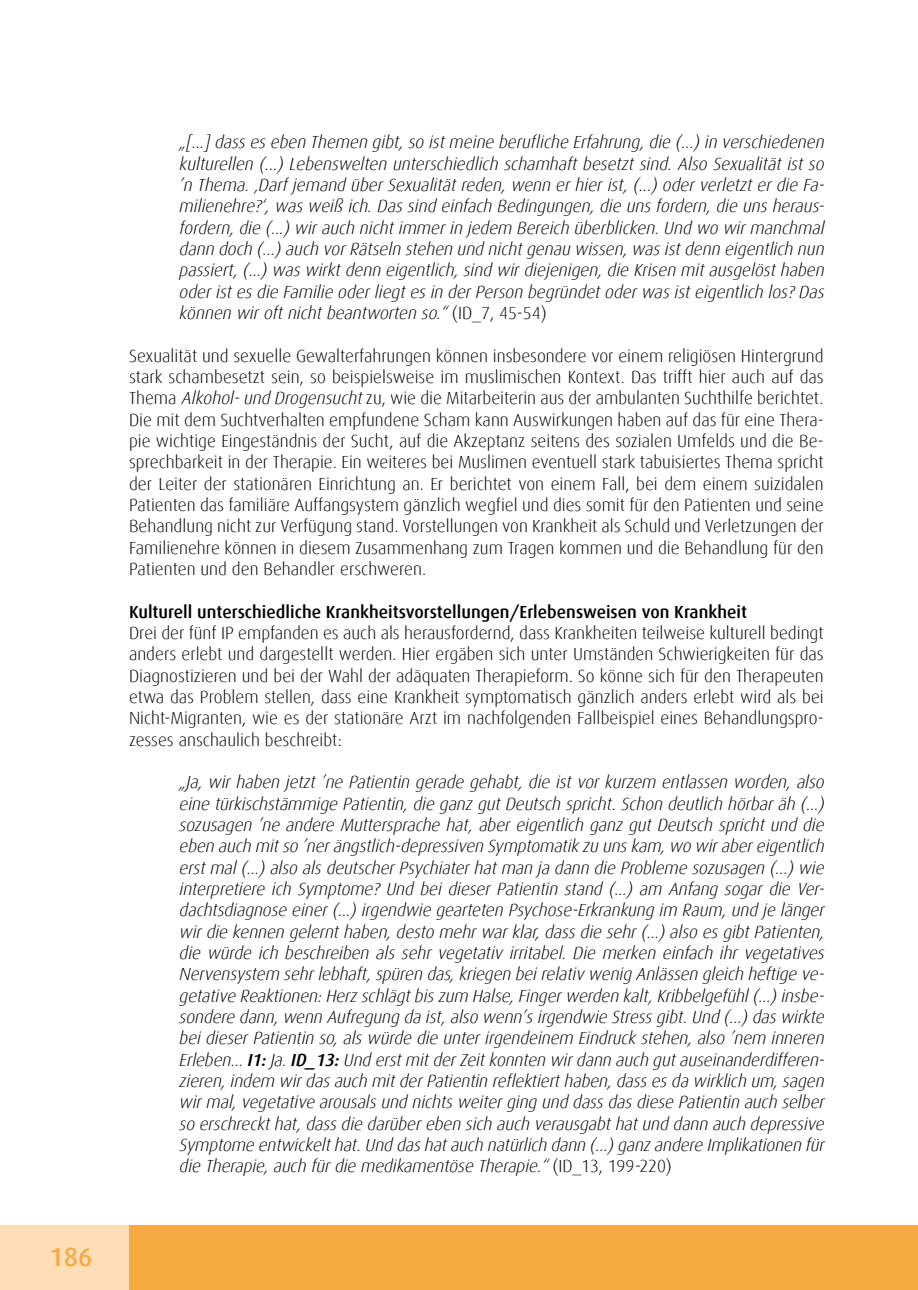
<style>
.page{position:relative;width:918px;height:1290px;background:#fff}
.page>*{position:absolute;margin:0;border:0;box-sizing:border-box;transform-origin:0 0}
.t1{font:500 26.25px "Dax";color:#f6aa42}
.t2{font:italic 300 17.5px/21.3px "Dax";letter-spacing:-.005em;color:#000;text-align:justify}
.t3{font:300 17.5px/21.3px "Dax";color:#000;text-align:justify}
.s1{font-style:normal}
.s2{font-style:italic}
.s3{font-weight:500}
</style>
<div class="page">
<div style="left:0;top:1225px;width:918px;height:65px;background:#f6aa42"></div>
<div style="left:0;top:1225px;width:129px;height:65px;background:#fddeb7"></div>
<p class="t1" style="left:50px;top:1242px;width:44px">186</p>
<p class="t2" style="left:179px;top:132px;width:651px">„[...] dass es eben Themen gibt, so ist meine berufliche Erfahrung, die (...) in verschiedenen kulturellen (...) Lebenswelten unterschiedlich schamhaft besetzt sind. Also Sexualität ist so ’n Thema.‚Darfjemand überSexualitätreden,wenn erhierist,(...)oderverletzterdie Fa&shy;milienehre?‘,wasweiß ich.Dassind einfach Bedingungen,die unsfordern,die unsheraus&shy;fordern,die (...)wirauch nichtimmerin jedem Bereich überblicken.Und wo wirmanchmal dann doch (...)auch vorRätseln stehen und nichtgenau wissen,wasistdenn eigentlich nun passiert,(...)waswirktdenn eigentlich,sind wirdiejenigen,die Krisen mitausgelösthaben oderistesdie Familie oderliegtesin derPerson begründetoderwasisteigentlich los?Das können wiroftnichtbeantworten so.“<span class="s1">( I D _ 7 , 4 5 - 5 4 )</span></p>
<p class="t3" style="left:129px;top:345px;width:696px">Sexualität und sexuelle Gewalterfahrungen können insbesondere vor einem religiösen Hintergrund stark schambesetzt sein, so beispielsweise im muslimischen Kontext. Das trifft hier auch auf das Thema <span class="s2">Alkohol-und Drogensucht</span>zu, wie die Mitarbeiterin aus der ambulanten Suchthilfe berichtet.<br>Die mit dem Suchtverhalten empfundene Scham kann Auswirkungen haben auf das für eine Thera&shy;pie wichtige Eingeständnis der Sucht, auf die Akzeptanz seitens des sozialen Umfelds und die Be&shy;sprechbarkeit in der Therapie. Ein weiteres bei Muslimen eventuell stark tabuisiertes Thema spricht der Leiter der stationären Einrichtung an. Er berichtet von einem Fall, bei dem einem suizidalen Patienten das familiäre Auffangsystem gänzlich wegfiel und dies somit für den Patienten und seine Behandlung nicht zur Verfügung stand. Vorstellungen von Krankheit als Schuld und Verletzungen der Familienehre können in diesem Zusammenhang zum Tragen kommen und die Behandlung für den Patienten und den Behandler erschweren.</p>
<p class="t3" style="left:129px;top:601px;width:696px;text-align:left"><span class="s3">Kulturell unterschiedliche Krankheitsvorstellungen/Erlebensweisen von Krankheit<br></span>Drei der fünf IP empfanden es auch als herausfordernd, dass Krankheiten teilweise kulturell bedingt anders erlebt und dargestellt werden. Hier ergäben sich unter Umständen Schwierigkeiten für das Diagnostizieren und bei der Wahl der adäquaten Therapieform. So könne sich für den Therapeuten etwa das Problem stellen, dass eine Krankheit symptomatisch gänzlich anders erlebt wird als bei Nicht-Migranten, wie es der stationäre Arzt im nachfolgenden Fallbeispiel eines Behandlungspro&shy;zesses anschaulich beschreibt:</p>
<p class="t2" style="left:179px;top:772px;width:651px">„Ja, wir haben jetzt ’ne Patientin gerade gehabt, die ist vor kurzem entlassen worden, also eine türkischstämmige Patientin,die ganzgutDeutsch spricht.Schon deutlich hörbaräh (...) sozusagen ’ne andere Muttersprache hat, aber eigentlich ganz gut Deutsch spricht und die eben auch mitso ’nerängstlich-depressiven Symptomatikzu unskam,wo wirabereigentlich erstmal(...)also alsdeutscherPsychiaterhatman ja dann die Probleme sozusagen (...)wie interpretiere ich Symptome? Und bei dieser Patientin stand (...) am Anfang sogar die Ver&shy;dachtsdiagnose einer(...)irgendwie gearteten Psychose-Erkrankung im Raum,und je länger wirdie kennen gelernthaben,desto mehrwarklar,dassdie sehr(...)also esgibtPatienten, die würde ich beschreiben als sehr vegetativ irritabel. Die merken einfach ihr vegetatives Nervensystem sehrlebhaft,spüren das,kriegen beirelativ wenig Anlässen gleich heftige ve&shy;getative Reaktionen:Herzschlägtbiszum Halse,Fingerwerden kalt,Kribbelgefühl(...)insbe&shy;sondere dann,wenn Aufregung da ist,also wenn’sirgendwie Stressgibt.Und (...)daswirkte beidieserPatientin so,alswürde die unterirgendeinem Eindruckstehen,also ’nem inneren Erleben...<span class="s3">I1:</span>Ja.<span class="s3">ID_ 13:</span>Und erstmitderZeitkonnten wirdann auch gutauseinanderdifferen&shy;zieren,indem wirdasauch mitderPatientin reflektierthaben,dassesda wirklich um,sagen wirmal,vegetative arousalsund nichtsweiterging und dassdasdiese Patientin auch selber so erschreckthat,dassdie darübereben sich auch verausgabthatund dann auch depressive Symptome entwickelthat.Und dashatauch natürlich dann (...)ganzandere Implikationen für die Therapie,auch fürdie medikamentöse Therapie.“<span class="s1">( I D _ 1 3 , 1 9 9 -2 2 0 )</span></p>
</div>
